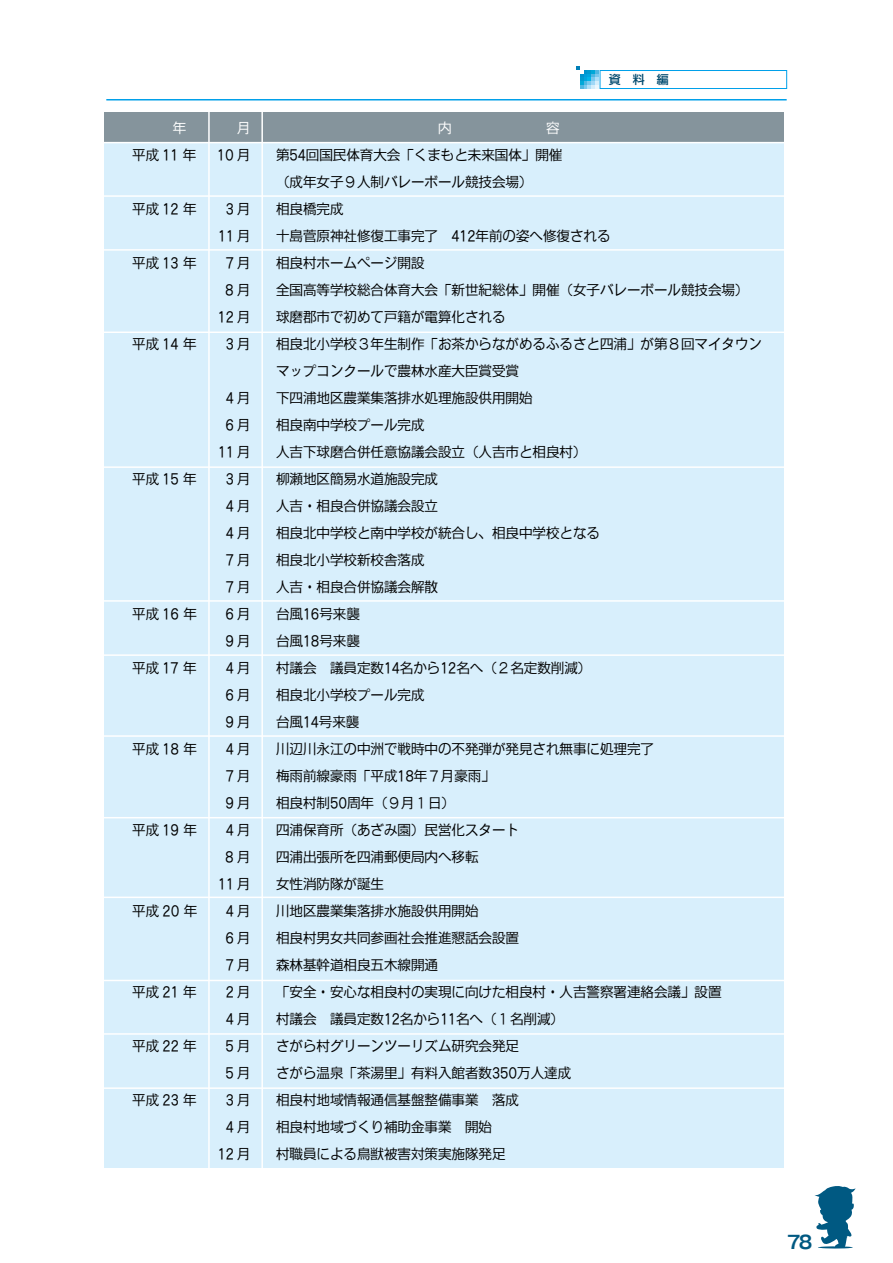
<style>
.page{position:relative;width:893px;height:1263px;background:#fff}
.page>*{position:absolute;margin:0;border:0;box-sizing:border-box;transform-origin:0 0}
.t1{font:700 18px "Gothic MB101 Pro De";color:#005982}
.t2{font:300 13.5px/27px "M News G Upr";color:#000;text-align:right}
.t3{font:300 13.5px/27px "M News G Upr";letter-spacing:.25em;color:#000;text-align:center}
.t4{font:500 12px "UD Shin Go Pro";color:#00496d}
.s1{color:#fff}
</style>
<div class="page">
<div style="left:600px;top:70px;width:187px;height:19px;border:1px solid #00a0e9"></div>
<svg style="left:576px;top:66px;width:23px;height:23px"></svg>
<hr style="left:106px;top:99px;width:681px;height:1px;background:#00a0e9">
<svg style="left:814px;top:1186px;width:42px;height:62px"></svg>
<div style="left:105px;top:112px;width:679px;height:1056px;background:#d8effc"></div>
<div style="left:105px;top:112px;width:679px;height:31px;background:#85949c"></div>
<hr style="left:261px;top:104px;width:2px;height:1108px;background:#fff">
<hr style="left:208px;top:104px;width:2px;height:1108px;background:#fff">
<hr style="left:94px;top:142px;width:707px;height:1px;background:#fff">
<hr style="left:94px;top:195px;width:707px;height:2px;background:#fff">
<hr style="left:94px;top:249px;width:707px;height:2px;background:#fff">
<hr style="left:94px;top:466px;width:707px;height:2px;background:#fff">
<hr style="left:94px;top:600px;width:707px;height:2px;background:#fff">
<hr style="left:94px;top:735px;width:707px;height:2px;background:#fff">
<hr style="left:94px;top:817px;width:707px;height:1px;background:#fff">
<hr style="left:94px;top:896px;width:707px;height:2px;background:#fff">
<hr style="left:85px;top:980px;width:708px;height:1px;background:#fff">
<hr style="left:94px;top:331px;width:707px;height:2px;background:#fff">
<hr style="left:94px;top:654px;width:707px;height:2px;background:#fff">
<hr style="left:85px;top:1033px;width:708px;height:2px;background:#fff">
<hr style="left:85px;top:1087px;width:708px;height:2px;background:#fff">
<p class="t2" style="left:132px;top:140px;width:66px">平成 11 年</p>
<p class="t2" style="left:132px;top:194px;width:66px">平成 12 年</p>
<p class="t2" style="left:132px;top:248px;width:66px">平成 13 年</p>
<p class="t2" style="left:132px;top:329px;width:66px">平成 14 年</p>
<p class="t2" style="left:132px;top:464px;width:66px">平成 15 年</p>
<p class="t2" style="left:132px;top:599px;width:66px">平成 16 年</p>
<p class="t2" style="left:132px;top:653px;width:66px">平成 17 年</p>
<p class="t2" style="left:132px;top:734px;width:66px">平成 18 年</p>
<p class="t2" style="left:132px;top:815px;width:66px">平成 19 年</p>
<p class="t2" style="left:132px;top:896px;width:67px">平成 20 年</p>
<p class="t2" style="left:132px;top:977px;width:66px">平成 21 年</p>
<p class="t2" style="left:132px;top:1031px;width:66px">平成 22 年</p>
<p class="t2" style="left:132px;top:1085px;width:66px">平成 23 年</p>
<p class="t2" style="left:217px;top:113px;width:35px"><span class="s1">月<br></span>10 月</p>
<p class="t3" style="left:218px;top:194px;width:34px">3月<br>11 月<br>7月<br>8月<br>12 月<br>3月</p>
<p class="t3" style="left:218px;top:383px;width:34px">4月<br>6月<br>11 月<br>3月<br>4月<br>4月<br>7月<br>7月<br>6月<br>9月<br>4月<br>6月<br>9月<br>4月<br>7月<br>9月<br>4月<br>8月<br>11 月<br>4月<br>6月<br>7月<br>2月<br>4月<br>5月<br>5月<br>3月<br>4月<br>12 月</p>
<p class="t4" style="left:609px;top:70px;width:61px">資料編</p>
<p class="t2" style="left:276px;top:140px;width:487px;text-align:left">第54回国民体育大会「くまもと未来国体」開催<br>（成年女子９人制バレーボール競技会場）<br>相良橋完成<br>十島菅原神社修復工事完了　412年前の姿へ修復される<br>相良村ホームページ開設<br>全国高等学校総合体育大会「新世紀総体」開催（女子バレーボール競技会場）球磨郡市で初めて戸籍が電算化される<br>相良北小学校３年生制作「お茶からながめるふるさと四浦」が第８回マイタウンマップコンクールで農林水産大臣賞受賞<br>下四浦地区農業集落排水処理施設供用開始<br>相良南中学校プール完成<br>人吉下球磨合併任意協議会設立（人吉市と相良村）<br>柳瀬地区簡易水道施設完成<br>人吉・相良合併協議会設立<br>相良北中学校と南中学校が統合し、相良中学校となる<br>相良北小学校新校舎落成<br>人吉・相良合併協議会解散<br>台風16号来襲<br>台風18号来襲　<br>村議会　議員定数14名から12名へ（２名定数削減）<br>相良北小学校プール完成<br>台風14号来襲<br>川辺川永江の中洲で戦時中の不発弾が発見され無事に処理完了<br>梅雨前線豪雨「平成18年７月豪雨」<br>相良村制50周年（９月１日）<br>四浦保育所（あざみ園）民営化スタート<br>四浦出張所を四浦郵便局内へ移転<br>女性消防隊が誕生<br>川地区農業集落排水施設供用開始<br>相良村男女共同参画社会推進懇話会設置<br>森林基幹道相良五木線開通<br>「安全・安心な相良村の実現に向けた相良村・人吉警察署連絡会議」設置<br>村議会　議員定数12名から11名へ（１名削減）<br>さがら村グリーンツーリズム研究会発足<br>さがら温泉「茶湯里」有料入館者数350万人達成<br>相良村地域情報通信基盤整備事業　落成<br>相良村地域づくり補助金事業　開始<br>村職員による鳥獣被害対策実施隊発足</p>
<p class="t1" style="left:787px;top:1227px;width:27px">78</p>
</div>
